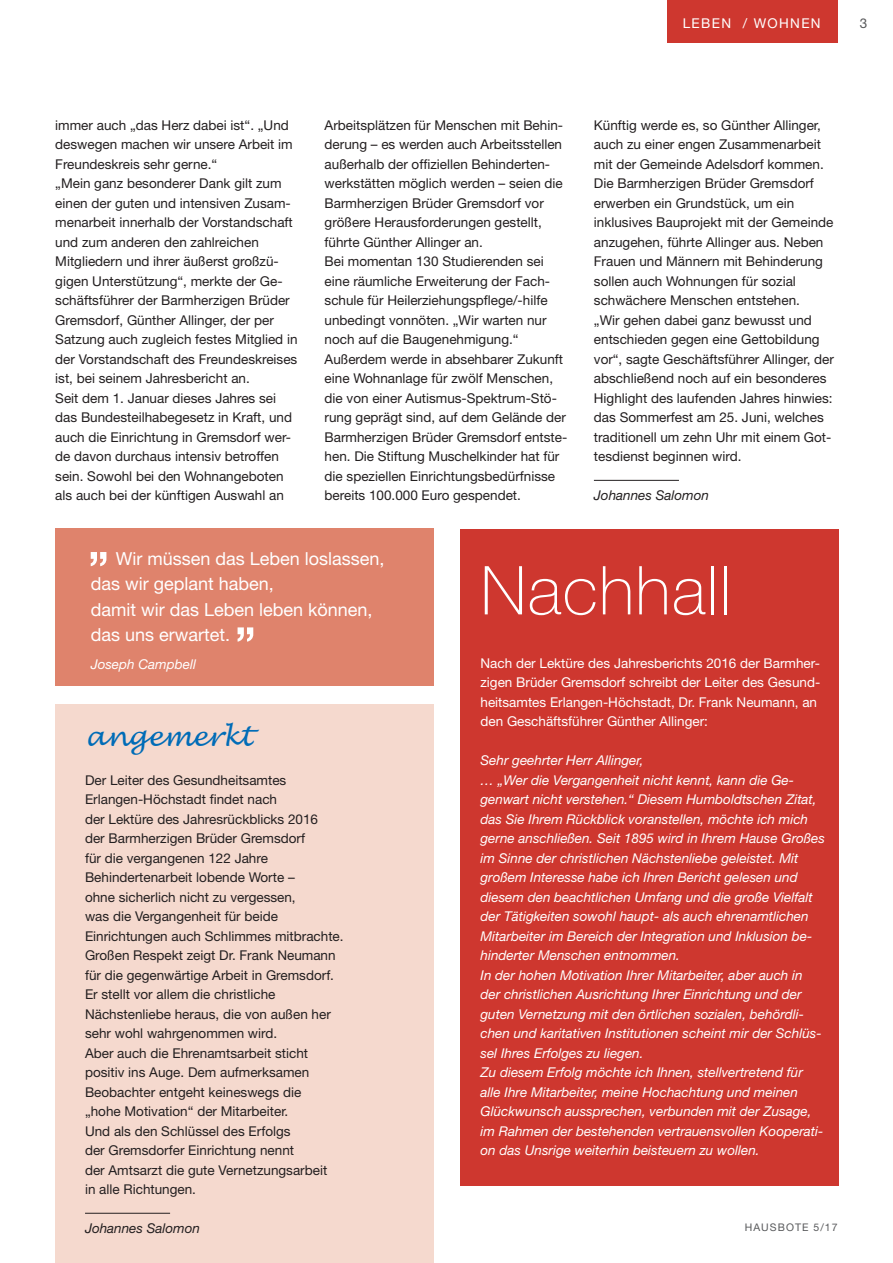
<style>
.page{position:relative;width:893px;height:1263px;background:#fff}
.page>*{position:absolute;margin:0;border:0;box-sizing:border-box;transform-origin:0 0}
.t1{font:100 67.5px "Helvetica Neue";letter-spacing:.02em;color:#fff}
.t2{font:italic 27px "Lucida Handwriting";color:#006cb7}
.t3{font:18px/25.5px "Helvetica Neue";color:#fff}
.t4{font:13.5px/19.5px "Helvetica Neue";color:#231f20}
.t5{font:italic 13.5px/19.5px "Helvetica Neue";color:#fff}
.t6{font:13.5px/19.5px "Helvetica Neue";color:#fff}
.t7{font:italic 13.5px "Helvetica Neue";color:#231f20}
.t8{font:13.5px "Helvetica Neue";letter-spacing:.1em;color:#fff}
.t9{font:13.5px "Helvetica Neue";color:#58595b}
.t10{font:10.5px "Helvetica Neue";letter-spacing:.1em;color:#58595b}
</style>
<div class="page">
<div style="left:460px;top:529px;width:378px;height:657px;background:#ce372f"></div>
<div style="left:668px;top:0;width:170px;height:43px;background:#ce372f"></div>
<div style="left:55px;top:529px;width:379px;height:157px;background:#df836c"></div>
<svg style="left:238px;top:627px;width:15px;height:15px"></svg>
<svg style="left:91px;top:552px;width:16px;height:14px"></svg>
<hr style="left:594px;top:480px;width:85px;height:1px;background:#231f20">
<div style="left:55px;top:704px;width:379px;height:559px;background:#f5d9ce"></div>
<hr style="left:85px;top:1213px;width:85px;height:1px;background:#231f20">
<p class="t8" style="left:683px;top:18px;width:139px">LEBEN / WOHNEN</p>
<p class="t9" style="left:860px;top:18px;width:9px">3</p>
<p class="t4" style="left:55px;top:116px;width:244px">immer auch „das Herz dabei ist“. „Und deswegen machen wir unsere Arbeit im Freundeskreis sehr gerne.“<br>„Mein ganz besonderer Dank gilt zum einen der guten und intensiven Zusam&shy;menarbeit innerhalb der Vorstandschaft und zum anderen den zahlreichen Mitgliedern und ihrer äußerst großzü&shy;gigen Unterstützung“, merkte der Ge&shy;schäftsführer der Barmherzigen Brüder Gremsdorf, Günther Allinger, der per Satzung auch zugleich festes Mitglied in der Vorstandschaft des Freundeskreises ist, bei seinem Jahresbericht an.<br>Seit dem 1. Januar dieses Jahres sei das Bundesteilhabegesetz in Kraft, und auch die Einrichtung in Gremsdorf wer&shy;de davon durchaus intensiv betroffen sein. Sowohl bei den Wohnangeboten als auch bei der künftigen Auswahl an</p>
<p class="t4" style="left:325px;top:116px;width:244px">Arbeitsplätzen für Menschen mit Behin&shy;derung – es werden auch Arbeitsstellen außerhalb der offiziellen Behinderten&shy;werkstätten möglich werden – seien die Barmherzigen Brüder Gremsdorf vor größere Herausforderungen gestellt, führte Günther Allinger an.<br>Bei momentan 130 Studierenden sei eine räumliche Erweiterung der Fach&shy;schule für Heilerziehungspflege/-hilfe unbedingt vonnöten. „Wir warten nur noch auf die Baugenehmigung.“ Außerdem werde in absehbarer Zukunft eine Wohnanlage für zwölf Menschen, die von einer Autismus-Spektrum-Stö&shy;rung geprägt sind, auf dem Gelände der Barmherzigen Brüder Gremsdorf entste&shy;hen. Die Stiftung Muschelkinder hat für die speziellen Einrichtungsbedürfnisse bereits 100.000 Euro gespendet.</p>
<p class="t4" style="left:594px;top:116px;width:242px">Künftig werde es, so Günther Allinger, auch zu einer engen Zusammenarbeit mit der Gemeinde Adelsdorf kommen.<br>Die Barmherzigen Brüder Gremsdorf erwerben ein Grundstück, um ein inklusives Bauprojekt mit der Gemeinde anzugehen, führte Allinger aus. Neben Frauen und Männern mit Behinderung sollen auch Wohnungen für sozial schwächere Menschen entstehen.<br>„Wir gehen dabei ganz bewusst und entschieden gegen eine Gettobildung vor“, sagte Geschäftsführer Allinger, der abschließend noch auf ein besonderes Highlight des laufenden Jahres hinwies: das Sommerfest am 25. Juni, welches traditionell um zehn Uhr mit einem Got&shy;tesdienst beginnen wird.</p>
<p class="t7" style="left:594px;top:491px;width:117px">Johannes Salomon</p>
<h3 class="t3" style="left:91px;top:547px;width:295px;text-indent:25px">Wir müssen das Leben loslassen, das wir geplant haben,<br>damit wir das Leben leben können, das uns erwartet.</h3>
<p class="t5" style="left:91px;top:656px;width:107px">Joseph Campbell</p>
<h2 class="t2" style="left:85px;top:718px;width:169px">angemerkt</h2>
<p class="t4" style="left:85px;top:771px;width:260px">Der Leiter des Gesundheitsamtes Erlangen-Höchstadt findet nach<br>der Lektüre des Jahresrückblicks 2016<br>der Barmherzigen Brüder Gremsdorf<br>für die vergangenen 122 Jahre Behindertenarbeit lobende Worte –<br>ohne sicherlich nicht zu vergessen,<br>was die Vergangenheit für beide Einrichtungen auch Schlimmes mitbrachte.<br>Großen Respekt zeigt Dr. Frank Neumann für die gegenwärtige Arbeit in Gremsdorf.<br>Er stellt vor allem die christliche Nächstenliebe heraus, die von außen her sehr wohl wahrgenommen wird.<br>Aber auch die Ehrenamtsarbeit sticht positiv ins Auge. Dem aufmerksamen Beobachter entgeht keineswegs die<br>„hohe Motivation“ der Mitarbeiter.<br>Und als den Schlüssel des Erfolgs<br>der Gremsdorfer Einrichtung nennt<br>der Amtsarzt die gute Vernetzungsarbeit<br>in alle Richtungen.</p>
<p class="t7" style="left:85px;top:1223px;width:117px">Johannes Salomon</p>
<h1 class="t1" style="left:480px;top:566px;width:252px">Nachhall</h1>
<p class="t6" style="left:480px;top:655px;width:341px">Nach der Lektüre des Jahresberichts 2016 der Barmher&shy;zigen Brüder Gremsdorf schreibt der Leiter des Gesund&shy;heitsamtes Erlangen-Höchstadt, Dr. Frank Neumann, an den Geschäftsführer Günther Allinger:</p>
<p class="t5" style="left:480px;top:752px;width:346px">Sehr geehrter Herr Allinger,<br>… „Wer die Vergangenheit nicht kennt, kann die Ge&shy;genwart nicht verstehen.“ Diesem Humboldtschen Zitat, das Sie Ihrem Rückblick voranstellen, möchte ich mich gerne anschließen. Seit 1895 wird in Ihrem Hause Großes im Sinne der christlichen Nächstenliebe geleistet. Mit großem Interesse habe ich Ihren Bericht gelesen und diesem den beachtlichen Umfang und die große Vielfalt der Tätigkeiten sowohl haupt- als auch ehrenamtlichen Mitarbeiter im Bereich der Integration und Inklusion be&shy;hinderter Menschen entnommen.<br>In der hohen Motivation Ihrer Mitarbeiter, aber auch in der christlichen Ausrichtung Ihrer Einrichtung und der guten Vernetzung mit den örtlichen sozialen, behördli&shy;chen und karitativen Institutionen scheint mir der Schlüs&shy;sel Ihres Erfolges zu liegen.<br>Zu diesem Erfolg möchte ich Ihnen, stellvertretend für alle Ihre Mitarbeiter, meine Hochachtung und meinen Glückwunsch aussprechen, verbunden mit der Zusage, im Rahmen der bestehenden vertrauensvollen Kooperati&shy;on das Unsrige weiterhin beisteuern zu wollen.</p>
<p class="t10" style="left:745px;top:1223px;width:94px">HAUSBOTE 5/17</p>
</div>
